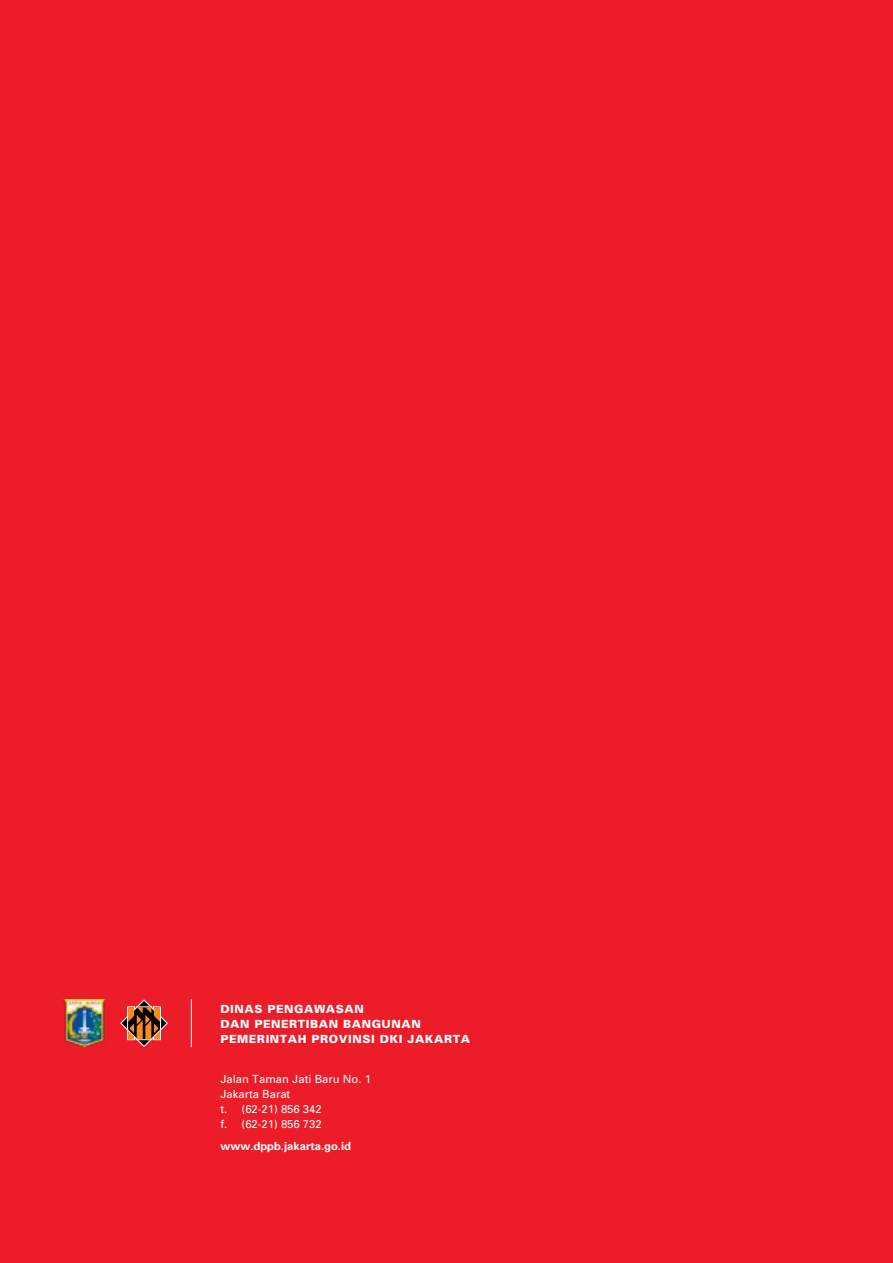
<style>
.page{position:relative;width:893px;height:1263px;background:#ed1c29}
.page>*{position:absolute;margin:0;border:0;box-sizing:border-box;transform-origin:0 0}
.t1{font:900 11.25px/15px "Univers";letter-spacing:.05em;color:#fff}
.t2{font:11.25px/15px "Univers";color:#fff}
.t3{font:700 11.25px "Univers";color:#fff}
</style>
<div class="page">
<svg style="left:120px;top:999px;width:48px;height:48px"></svg>
<img style="left:64px;top:1000px;width:41px;height:47px">
<hr style="left:191px;top:999px;width:1px;height:48px;background:#fff">
<p class="t1" style="left:220px;top:1001px;width:251px">DINAS PENGAWASAN<br>DAN PENERTIBAN BANGUNAN<br>PEMERINTAH PROVINSI DKI JAKARTA</p>
<p class="t2" style="left:220px;top:1071px;width:152px">Jalan Taman Jati Baru No. 1<br>Jakarta Barat<br>t. (62-21) 856 342<br>f. (62-21) 856 732</p>
<p class="t3" style="left:220px;top:1139px;width:132px">www.dppb.jakarta.go.id</p>
</div>
